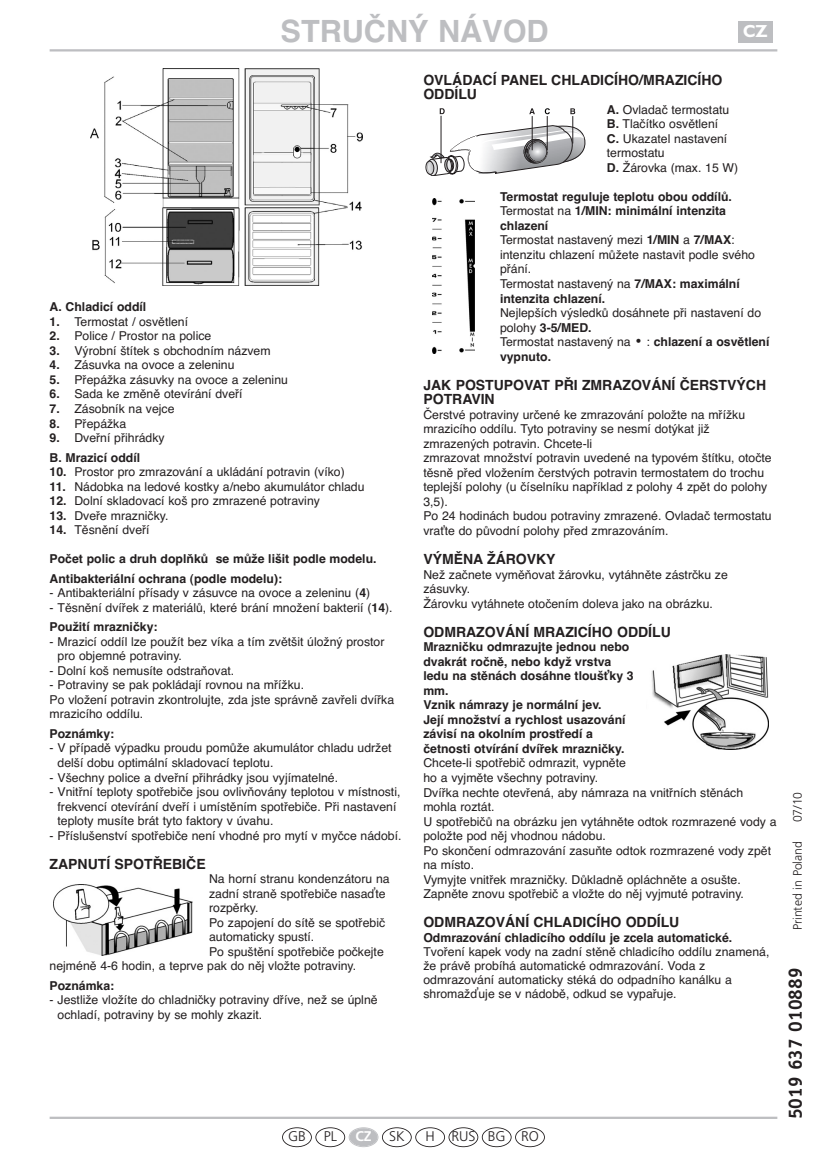
<style>
.page{position:relative;width:827px;height:1167px;background:#fff}
.page>*{position:absolute;margin:0;border:0;box-sizing:border-box;transform-origin:0 0}
.t1{font:700 30.62px "Helvetica";color:#bdbec1}
.t2{font:700 19.25px "Officina Sans";color:#231f20}
.t3{font:700 17.5px "Humanist 521 BT";color:#fff}
.t4{font:700 14px/14.5px "Helvetica";color:#231f20}
.t5{font:300 14px "Frutiger";color:#231f20}
.t6{font:700 14px "Frutiger";color:#fff}
.t7{font:12.25px/14.5px "Helvetica";color:#231f20}
.t8{font:700 12.25px/14.5px "Helvetica";color:#231f20}
.t9{font:300 12.25px "Frutiger";color:#231f20}
.s1{font-weight:700}
.s2{font-weight:400}
.s3{font-family:"Humanist 521 BT";font-weight:300;font-size:14px}
.s4{font-weight:300;color:#231f20}
</style>
<div class="page">
<div style="left:425px;top:161px;width:9px;height:14px;border:1px solid #231f20;border-radius:50%"></div>
<svg style="left:426px;top:108px;width:159px;height:68px"></svg>
<hr style="left:440px;top:116px;width:1px;height:47px;background:#231f20">
<img style="left:91px;top:68px;width:272px;height:218px">
<hr style="left:50px;top:1116px;width:727px;height:3px;background:#bdbec1">
<div style="left:448px;top:1127px;width:30px;height:20px;border:2px solid #231f20;border-radius:50%"></div>
<div style="left:282px;top:1127px;width:30px;height:20px;border:2px solid #231f20;border-radius:50%"></div>
<div style="left:515px;top:1127px;width:30px;height:20px;border:2px solid #231f20;border-radius:50%"></div>
<div style="left:482px;top:1127px;width:29px;height:20px;border:2px solid #231f20;border-radius:50%"></div>
<div style="left:415px;top:1127px;width:30px;height:20px;border:2px solid #231f20;border-radius:50%"></div>
<div style="left:382px;top:1127px;width:29px;height:20px;border:2px solid #231f20;border-radius:50%"></div>
<div style="left:349px;top:1128px;width:28px;height:18px;background:#bdbec1;border-radius:50%"></div>
<div style="left:348px;top:1127px;width:30px;height:20px;border:2px solid #bdbec1;border-radius:50%"></div>
<div style="left:315px;top:1127px;width:30px;height:20px;border:2px solid #231f20;border-radius:50%"></div>
<img style="left:53px;top:884px;width:139px;height:72px">
<hr style="left:50px;top:49px;width:727px;height:2px;background:#bdbec1">
<div style="left:737px;top:21px;width:35px;height:21px;background:#bdbec1"></div>
<img style="left:432px;top:199px;width:43px;height:155px">
<img style="left:651px;top:654px;width:117px;height:95px">
<h1 class="t1" style="left:280px;top:20px;width:269px">STRUČNÝ NÁVOD</h1>
<h3 class="t3" style="left:743px;top:25px;width:26px">CZ</h3>
<p class="t8" style="left:50px;top:301px;width:98px">A. Chladicí oddíl</p>
<p class="t7" style="left:50px;top:315px;width:140px"><span class="s1">1.</span> Termostat / osvětlení</p>
<p class="t7" style="left:50px;top:330px;width:163px"><span class="s1">2.</span> Police / Prostor na police</p>
<p class="t7" style="left:50px;top:344px;width:222px"><span class="s1">3.</span> Výrobní štítek s obchodním názvem</p>
<p class="t7" style="left:50px;top:359px;width:186px"><span class="s1">4.</span> Zásuvka na ovoce a zeleninu</p>
<p class="t7" style="left:50px;top:373px;width:240px"><span class="s1">5.</span> Přepážka zásuvky na ovoce a zeleninu</p>
<p class="t7" style="left:50px;top:388px;width:194px"><span class="s1">6.</span> Sada ke změně otevírání dveří</p>
<p class="t7" style="left:50px;top:403px;width:126px"><span class="s1">7.</span> Zásobník na vejce</p>
<p class="t7" style="left:50px;top:417px;width:78px"><span class="s1">8.</span> Přepážka</p>
<p class="t8" style="left:50px;top:429px;width:116px;line-height:19.4px">9. <span class="s2">Dveřní přihrádky<br></span>B. Mrazicí oddíl</p>
<p class="t7" style="left:50px;top:466px;width:296px"><span class="s1">10.</span> Prostor pro zmrazování a ukládání potravin (víko)</p>
<p class="t7" style="left:50px;top:480px;width:316px"><span class="s1">11.</span> Nádobka na ledové kostky a/nebo akumulátor chladu</p>
<p class="t7" style="left:50px;top:495px;width:272px"><span class="s1">12.</span> Dolní skladovací koš pro zmrazené potraviny</p>
<p class="t7" style="left:50px;top:509px;width:120px"><span class="s1">13.</span> Dveře mrazničky.</p>
<p class="t7" style="left:50px;top:524px;width:102px"><span class="s1">14.</span> Těsnění dveří</p>
<p class="t8" style="left:50px;top:550px;width:328px;line-height:19.4px">Počet polic a druh doplňků se může lišit podle modelu.<br>Antibakteriální ochrana (podle modelu):</p>
<p class="t7" style="left:50px;top:587px;width:322px">- Antibakteriální přísady v zásuvce na ovoce a zeleninu (<span class="s1">4</span>)</p>
<p class="t7" style="left:50px;top:599px;width:344px;line-height:19.4px">- Těsnění dvířek z materiálů, které brání množení bakterií (<span class="s1">14</span>).<br><span class="s1">Použití mrazničky:</span></p>
<p class="t7" style="left:58px;top:635px;width:328px;text-indent:-8px">- Mrazicí oddíl lze použít bez víka a tím zvětšit úložný prostor pro objemné potraviny.</p>
<p class="t7" style="left:50px;top:664px;width:186px">- Dolní koš nemusíte odstraňovat.</p>
<p class="t7" style="left:50px;top:679px;width:346px">- Potraviny se pak pokládají rovnou na mřížku.<br>Po vložení potravin zkontrolujte, zda jste správně zavřeli dvířka mrazicího oddílu.</p>
<p class="t8" style="left:50px;top:727px;width:66px">Poznámky:</p>
<p class="t7" style="left:58px;top:742px;width:335px;text-indent:-8px">- V případě výpadku proudu pomůže akumulátor chladu udržet delší dobu optimální skladovací teplotu.</p>
<p class="t7" style="left:50px;top:771px;width:290px">- Všechny police a dveřní přihrádky jsou vyjímatelné.</p>
<p class="t7" style="left:58px;top:785px;width:344px;text-indent:-8px">- Vnitřní teploty spotřebiče jsou ovlivňovány teplotou v místnosti, frekvencí otevírání dveří i umístěním spotřebiče. Při nastavení teploty musíte brát tyto faktory v úvahu.</p>
<p class="t7" style="left:50px;top:829px;width:353px">- Příslušenství spotřebiče není vhodné pro mytí v myčce nádobí.</p>
<p class="t4" style="left:50px;top:858px;width:157px">ZAPNUTÍ SPOTŘEBIČE</p>
<p class="t7" style="left:209px;top:873px;width:182px">Na horní stranu kondenzátoru na</p>
<p class="t7" style="left:209px;top:887px;width:178px">zadní straně spotřebiče nasaďte</p>
<p class="t7" style="left:209px;top:902px;width:51px">rozpěrky.</p>
<p class="t7" style="left:209px;top:916px;width:177px">Po zapojení do sítě se spotřebič</p>
<p class="t7" style="left:209px;top:931px;width:107px">automaticky spustí.</p>
<p class="t7" style="left:209px;top:945px;width:176px">Po spuštění spotřebiče počkejte</p>
<p class="t7" style="left:50px;top:960px;width:308px">nejméně 4-6 hodin, a teprve pak do něj vložte potraviny.</p>
<p class="t8" style="left:50px;top:979px;width:66px">Poznámka:</p>
<p class="t7" style="left:58px;top:994px;width:321px;text-indent:-8px">- Jestliže vložíte do chladničky potraviny dříve, než se úplně ochladí, potraviny by se mohly zkazit.</p>
<p class="t4" style="left:423px;top:74px;width:300px">OVLÁDACÍ PANEL CHLADICÍHO/MRAZICÍHO<br>ODDÍLU</p>
<p class="t7" style="left:606px;top:103px;width:133px"><span class="s1">A.</span> Ovladač termostatu<br><span class="s1">B.</span> Tlačítko osvětlení<br><span class="s1">C.</span> Ukazatel nastavení termostatu<br><span class="s1">D.</span> Žárovka (max. 15 W)</p>
<p class="t8" style="left:500px;top:190px;width:256px">Termostat reguluje teplotu obou oddílů.<br><span class="s2">Termostat na</span> 1/MIN: minimální intenzita chlazení<br><span class="s2">Termostat nastavený mezi</span> 1/MIN <span class="s2">a</span> 7/MAX<span class="s2">: intenzitu chlazení můžete nastavit podle svého přání.<br>Termostat nastavený na</span> 7/MAX: maximální intenzita chlazení.</p>
<p class="t7" style="left:500px;top:307px;width:271px">Nejlepších výsledků dosáhnete při nastavení do polohy <span class="s1">3-5/MED.<br></span>Termostat nastavený na <span class="s3">•</span> : <span class="s1">chlazení a osvětlení vypnuto.</span></p>
<p class="t4" style="left:423px;top:379px;width:344px">JAK POSTUPOVAT PŘI ZMRAZOVÁNÍ ČERSTVÝCH<br>POTRAVIN</p>
<p class="t7" style="left:423px;top:408px;width:350px">Čerstvé potraviny určené ke zmrazování položte na mřížku mrazicího oddílu. Tyto potraviny se nesmí dotýkat již zmrazených potravin. Chcete-li<br>zmrazovat množství potravin uvedené na typovém štítku, otočte těsně před vložením čerstvých potravin termostatem do trochu teplejší polohy (u číselníku například z polohy 4 zpět do polohy 3,5).<br>Po 24 hodinách budou potraviny zmrazené. Ovladač termostatu vraťte do původní polohy před zmrazováním.</p>
<p class="t4" style="left:423px;top:553px;width:134px">VÝMĚNA ŽÁROVKY</p>
<p class="t7" style="left:423px;top:568px;width:306px">Než začnete vyměňovat žárovku, vytáhněte zástrčku ze zásuvky.<br>Žárovku vytáhnete otočením doleva jako na obrázku.</p>
<p class="t4" style="left:423px;top:626px;width:249px">ODMRAZOVÁNÍ MRAZICÍHO ODDÍLU</p>
<p class="t8" style="left:423px;top:641px;width:212px">Mrazničku odmrazujte jednou nebo dvakrát ročně, nebo když vrstva ledu na stěnách dosáhne tloušťky 3 mm.<br>Vznik námrazy je normální jev.<br>Její množství a rychlost usazování závisí na okolním prostředí a četnosti otvírání dvířek mrazničky.</p>
<p class="t7" style="left:423px;top:757px;width:354px">Chcete-li spotřebič odmrazit, vypněte<br>ho a vyjměte všechny potraviny.<br>Dvířka nechte otevřená, aby námraza na vnitřních stěnách mohla roztát.<br>U spotřebičů na obrázku jen vytáhněte odtok rozmrazené vody a položte pod něj vhodnou nádobu.<br>Po skončení odmrazování zasuňte odtok rozmrazené vody zpět na místo.<br>Vymyjte vnitřek mrazničky. Důkladně opláchněte a osušte.<br>Zapněte znovu spotřebič a vložte do něj vyjmuté potraviny.</p>
<p class="t4" style="left:423px;top:916px;width:257px">ODMRAZOVÁNÍ CHLADICÍHO ODDÍLU</p>
<p class="t8" style="left:423px;top:931px;width:310px">Odmrazování chladicího oddílu je zcela automatické.</p>
<p class="t7" style="left:423px;top:945px;width:347px;line-height:14px">Tvoření kapek vody na zadní stěně chladicího oddílu znamená, že právě probíhá automatické odmrazování. Voda z odmrazování automaticky stéká do odpadního kanálku a shromažďuje se v nádobě, odkud se vypařuje.</p>
<p class="t5" style="left:288px;top:1131px;width:19px">GB</p>
<p class="t5" style="left:323px;top:1131px;width:15px">PL</p>
<p class="t6" style="left:355px;top:1131px;width:51px">CZ <span class="s4">SK</span></p>
<p class="t5" style="left:425px;top:1131px;width:115px">H RUS BG RO</p>
<p class="t9" style="left:792px;top:822px;width:32px;rotate:-90deg">07/10</p>
<p class="t9" style="left:792px;top:930px;width:91px;rotate:-90deg">Printed in Poland</p>
<h2 class="t2" style="left:787px;top:1119px;width:153px;rotate:-90deg">5019 637 010889</h2>
</div>
